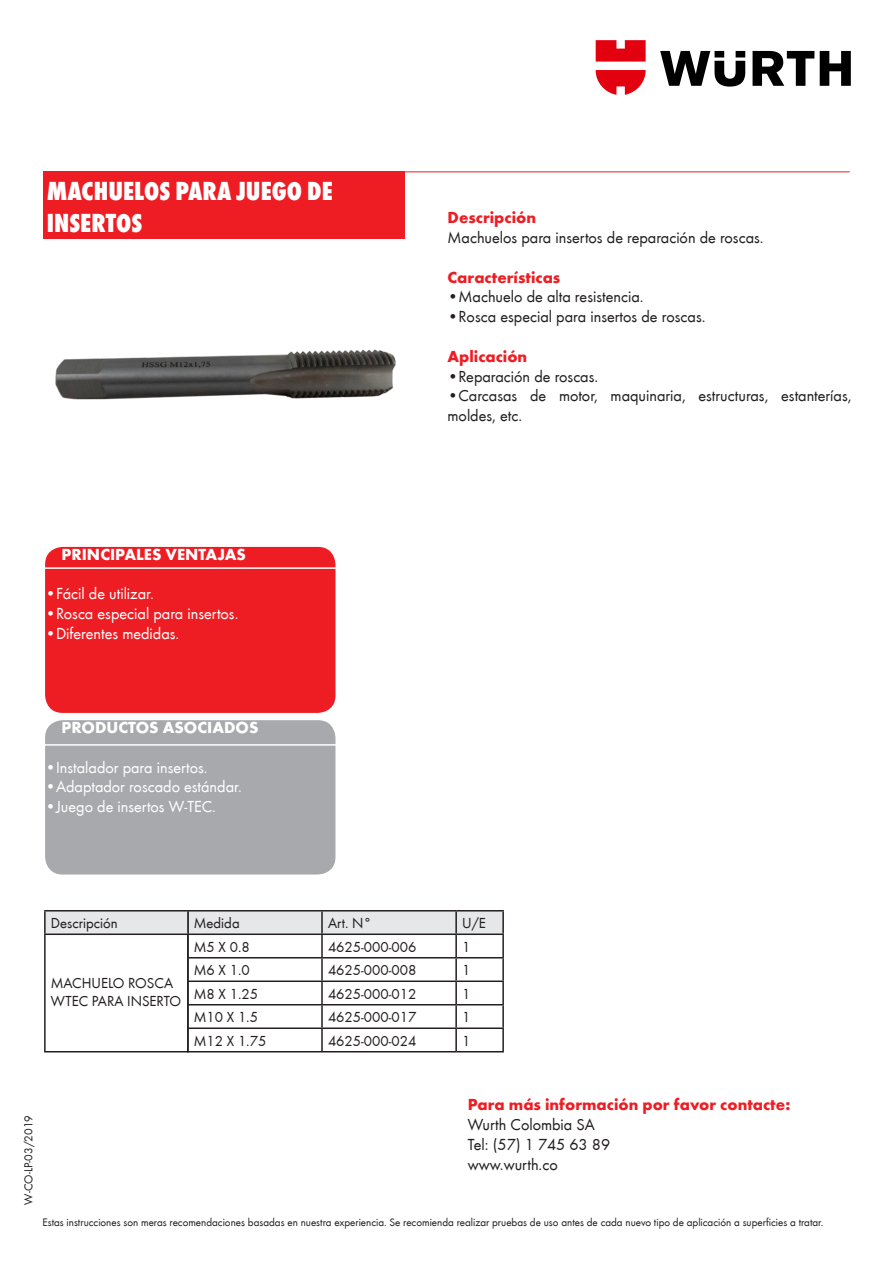
<style>
.page{position:relative;width:893px;height:1263px;background:#fff}
.page>*{position:absolute;margin:0;border:0;box-sizing:border-box;transform-origin:0 0}
.t1{font:800 condensed 27px "Wuerth";color:#fff}
.t2{font:16.5px/19.8px "Wuerth";color:#231f20}
.t3{font:16.5px "Wuerth";color:#fff}
.t4{font:700 16.5px "Wuerth";color:#ee1d23}
.t5{font:700 16.5px "Wuerth";color:#fff}
.t6{font:15px/18px "Wuerth";color:#231f20}
.t7{font:12px "Wuerth";color:#231f20}
.t8{font:11.25px "Wuerth";color:#231f20}
</style>
<div class="page">
<div style="left:43px;top:172px;width:362px;height:67px;background:#ee1d23"></div>
<hr style="left:358px;top:171px;width:492px;height:1px;background:#ee1d23">
<svg style="left:660px;top:51px;width:191px;height:36px"></svg>
<svg style="left:596px;top:40px;width:50px;height:55px"></svg>
<div style="left:44px;top:719px;width:292px;height:156px;background:#a8a9ad;border-radius:18px"></div>
<div style="left:44px;top:719px;width:293px;height:157px;border:2px solid #fff;border-radius:18px"></div>
<hr style="left:44px;top:744px;width:293px;height:2px;background:#fff">
<div style="left:44px;top:546px;width:292px;height:168px;background:#ee1d23;border-radius:18px"></div>
<div style="left:44px;top:545px;width:293px;height:169px;border:2px solid #fff;border-radius:18px"></div>
<hr style="left:44px;top:567px;width:293px;height:2px;background:#fff">
<div style="left:189px;top:911px;width:313px;height:22px;background:#e6e7e9"></div>
<hr style="left:187px;top:910px;width:135px;height:1px;background:#231f20">
<hr style="left:322px;top:910px;width:134px;height:1px;background:#231f20">
<hr style="left:321px;top:911px;width:2px;height:22px;background:#231f20">
<hr style="left:456px;top:910px;width:48px;height:1px;background:#231f20">
<hr style="left:455px;top:911px;width:2px;height:22px;background:#231f20">
<hr style="left:502px;top:911px;width:2px;height:22px;background:#231f20">
<hr style="left:187px;top:933px;width:135px;height:2px;background:#231f20">
<hr style="left:322px;top:933px;width:134px;height:2px;background:#231f20">
<hr style="left:321px;top:935px;width:2px;height:22px;background:#231f20">
<hr style="left:456px;top:933px;width:48px;height:2px;background:#231f20">
<hr style="left:455px;top:935px;width:2px;height:22px;background:#231f20">
<hr style="left:502px;top:935px;width:2px;height:22px;background:#231f20">
<hr style="left:187px;top:957px;width:135px;height:1px;background:#231f20">
<hr style="left:322px;top:957px;width:134px;height:1px;background:#231f20">
<hr style="left:321px;top:958px;width:2px;height:22px;background:#231f20">
<hr style="left:456px;top:957px;width:48px;height:1px;background:#231f20">
<hr style="left:455px;top:958px;width:2px;height:22px;background:#231f20">
<hr style="left:502px;top:958px;width:2px;height:22px;background:#231f20">
<hr style="left:187px;top:980px;width:135px;height:2px;background:#231f20">
<hr style="left:322px;top:980px;width:134px;height:2px;background:#231f20">
<hr style="left:321px;top:982px;width:2px;height:22px;background:#231f20">
<hr style="left:456px;top:980px;width:48px;height:2px;background:#231f20">
<hr style="left:455px;top:982px;width:2px;height:22px;background:#231f20">
<hr style="left:502px;top:982px;width:2px;height:22px;background:#231f20">
<hr style="left:187px;top:1004px;width:135px;height:1px;background:#231f20">
<hr style="left:322px;top:1004px;width:134px;height:1px;background:#231f20">
<hr style="left:321px;top:1005px;width:2px;height:22px;background:#231f20">
<hr style="left:456px;top:1004px;width:48px;height:1px;background:#231f20">
<hr style="left:455px;top:1005px;width:2px;height:22px;background:#231f20">
<hr style="left:502px;top:1005px;width:2px;height:22px;background:#231f20">
<hr style="left:187px;top:1027px;width:135px;height:2px;background:#231f20">
<hr style="left:322px;top:1027px;width:134px;height:2px;background:#231f20">
<hr style="left:321px;top:1029px;width:2px;height:22px;background:#231f20">
<hr style="left:456px;top:1027px;width:48px;height:2px;background:#231f20">
<hr style="left:455px;top:1029px;width:2px;height:22px;background:#231f20">
<hr style="left:502px;top:1029px;width:2px;height:22px;background:#231f20">
<hr style="left:187px;top:1051px;width:135px;height:1px;background:#231f20">
<hr style="left:322px;top:1051px;width:134px;height:1px;background:#231f20">
<hr style="left:456px;top:1051px;width:48px;height:1px;background:#231f20">
<div style="left:45px;top:911px;width:143px;height:23px;background:#e6e7e9"></div>
<hr style="left:44px;top:910px;width:145px;height:1px;background:#231f20">
<hr style="left:44px;top:911px;width:2px;height:22px;background:#231f20">
<hr style="left:187px;top:911px;width:2px;height:22px;background:#231f20">
<hr style="left:44px;top:933px;width:145px;height:2px;background:#231f20">
<hr style="left:44px;top:935px;width:2px;height:116px;background:#231f20">
<hr style="left:187px;top:935px;width:2px;height:116px;background:#231f20">
<hr style="left:44px;top:1051px;width:145px;height:1px;background:#231f20">
<img style="left:55px;top:349px;width:341px;height:51px">
<p class="t1" style="left:47px;top:172px;width:288px">MACHUELOS PARA JUEGO DE</p>
<p class="t1" style="left:47px;top:204px;width:97px">INSERTOS</p>
<p class="t4" style="left:448px;top:206px;width:90px">Descripción</p>
<p class="t2" style="left:448px;top:227px;width:318px">Machuelos para insertos de reparación de roscas.</p>
<p class="t4" style="left:448px;top:265px;width:114px">Características</p>
<p class="t2" style="left:448px;top:286px;width:198px">•Machuelo de alta resistencia.</p>
<p class="t2" style="left:448px;top:306px;width:260px">•Rosca especial para insertos de roscas.</p>
<p class="t4" style="left:448px;top:344px;width:81px">Aplicación</p>
<p class="t2" style="left:448px;top:365px;width:152px">•Reparación de roscas.</p>
<p class="t2" style="left:448px;top:385px;width:405px">•Carcasas de motor, maquinaria, estructuras, estanterías, moldes, etc.</p>
<p class="t5" style="left:62px;top:542px;width:186px">PRINCIPALES VENTAJAS</p>
<p class="t3" style="left:45px;top:582px;width:110px">•Fácil de utilizar.</p>
<p class="t3" style="left:45px;top:602px;width:195px">•Rosca especial para insertos.</p>
<p class="t3" style="left:45px;top:622px;width:136px">•Diferentes medidas.</p>
<p class="t5" style="left:62px;top:715px;width:198px">PRODUCTOS ASOCIADOS</p>
<p class="t3" style="left:45px;top:756px;width:164px">•Instalador para insertos.</p>
<p class="t3" style="left:45px;top:776px;width:198px">•Adaptador roscado estándar.</p>
<p class="t3" style="left:45px;top:795px;width:172px">•Juego de insertos W-TEC.</p>
<p class="t6" style="left:51px;top:913px;width:68px">Descripción</p>
<p class="t6" style="left:51px;top:973px;width:132px">MACHUELO ROSCA<br>WTEC PARA INSERTO</p>
<p class="t6" style="left:194px;top:913px;width:47px">Medida</p>
<p class="t6" style="left:328px;top:913px;width:45px">Art. N°</p>
<p class="t6" style="left:462px;top:913px;width:25px">U/E</p>
<p class="t6" style="left:194px;top:937px;width:57px">M5 X 0.8</p>
<p class="t6" style="left:328px;top:937px;width:90px">4625-000-006</p>
<p class="t6" style="left:462px;top:937px;width:10px">1</p>
<p class="t6" style="left:194px;top:960px;width:57px">M6 X 1.0</p>
<p class="t6" style="left:328px;top:960px;width:90px">4625-000-008</p>
<p class="t6" style="left:462px;top:960px;width:10px">1</p>
<p class="t6" style="left:194px;top:984px;width:66px">M8 X 1.25</p>
<p class="t6" style="left:328px;top:984px;width:90px">4625-000-012</p>
<p class="t6" style="left:462px;top:984px;width:10px">1</p>
<p class="t6" style="left:194px;top:1007px;width:66px">M10 X 1.5</p>
<p class="t6" style="left:328px;top:1007px;width:90px">4625-000-017</p>
<p class="t6" style="left:462px;top:1007px;width:10px">1</p>
<p class="t6" style="left:194px;top:1031px;width:74px">M12 X 1.75</p>
<p class="t6" style="left:328px;top:1031px;width:90px">4625-000-024</p>
<p class="t6" style="left:462px;top:1031px;width:10px">1</p>
<p class="t7" style="left:20px;top:1205px;width:91px;rotate:-90deg">W-CO-LP-03/2019</p>
<p class="t4" style="left:468px;top:1092px;width:324px">Para más información por favor contacte:</p>
<p class="t2" style="left:468px;top:1114px;width:128px">Wurth Colombia SA</p>
<p class="t2" style="left:468px;top:1133px;width:144px">Tel: (57) 1 745 63 89</p>
<p class="t2" style="left:468px;top:1153px;width:91px">www.wurth.co</p>
<p class="t8" style="left:43px;top:1214px;width:782px">Estas instrucciones son meras recomendaciones basadas en nuestra experiencia. Se recomienda realizar pruebas de uso antes de cada nuevo tipo de aplicación a superficies a tratar.</p>
</div>
